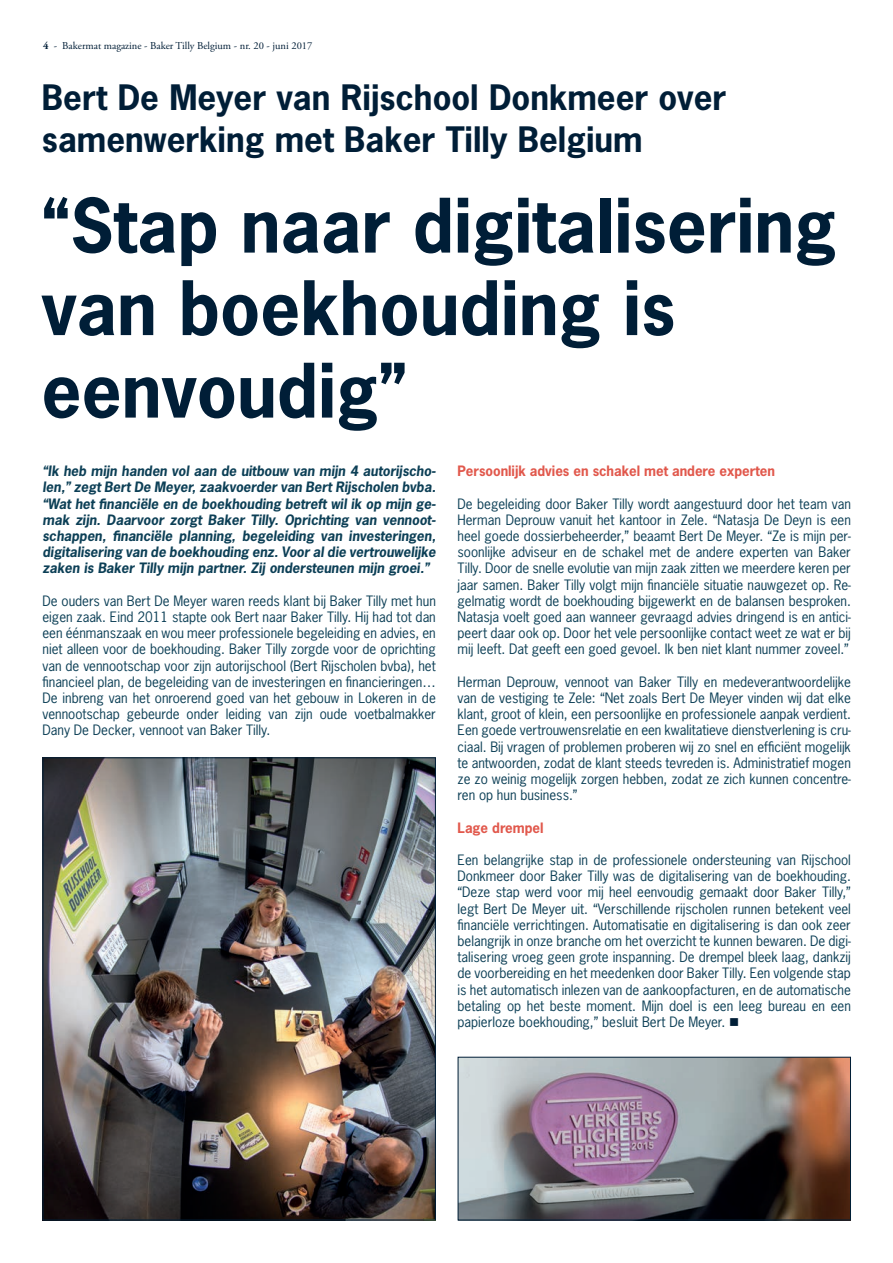
<style>
.page{position:relative;width:893px;height:1263px;background:#fff}
.page>*{position:absolute;margin:0;border:0;box-sizing:border-box;transform-origin:0 0}
.t1{font:700 70.5px/82.5px "News Gothic Std";color:#001e37}
.t2{font:700 33px/42px "News Gothic Std";color:#001e37}
.t3{font:13.5px/16.2px "News Gothic Std";letter-spacing:-.005em;color:#0c3f56;text-align:justify}
.t4{font:italic 700 13.5px/16.2px "News Gothic Std";letter-spacing:-.005em;color:#0c3f56;text-align:justify}
.t5{font:700 13.5px "News Gothic Std";letter-spacing:-.005em;color:#e1584c}
.t6{font:10.5px "Adobe Garamond Pro";color:#001e37}
.s1{font-weight:700}
.s2{color:#001e37}
</style>
<div class="page">
<img style="left:45px;top:759px;width:389px;height:459px">
<img style="left:460px;top:1059px;width:389px;height:159px">
<div style="left:458px;top:1057px;width:393px;height:163px;border:1px solid #001e37"></div>
<p class="t6" style="left:43px;top:39px;width:271px"><span class="s1">4</span> - Bakermat magazine - Baker Tilly Belgium - nr. 20 - juni 2017</p>
<h2 class="t2" style="left:42px;top:76px;width:686px">Bert De Meyer van Rijschool Donkmeer over samenwerking met Baker Tilly Belgium</h2>
<h1 class="t1" style="left:41px;top:183px;width:797px">“Stap naar digitalisering van boekhouding is eenvoudig”</h1>
<p class="t4" style="left:43px;top:463px;width:395px">“Ik heb mijn handen vol aan de uitbouw van mijn 4 autorijscho&shy;len,” zegt Bert De Meyer, zaakvoerder van Bert Rijscholen bvba. “Wat het financiële en de boekhouding betreft wil ik op mijn ge&shy;mak zijn. Daarvoor zorgt Baker Tilly. Oprichting van vennoot&shy;schappen, financiële planning, begeleiding van investeringen, digitalisering van de boekhouding enz. Voor al die vertrouwelijke zaken is Baker Tilly mijn partner. Zij ondersteunen mijn groei.”</p>
<p class="t3" style="left:43px;top:592px;width:395px">De ouders van Bert De Meyer waren reeds klant bij Baker Tilly met hun eigen zaak. Eind 2011 stapte ook Bert naar Baker Tilly. Hij had tot dan een éénmanszaak en wou meer professionele begeleiding en advies, en niet alleen voor de boekhouding. Baker Tilly zorgde voor de oprichting van de vennootschap voor zijn autorijschool (Bert Rijscholen bvba), het financieel plan, de begeleiding van de investeringen en financieringen… De inbreng van het onroerend goed van het gebouw in Lokeren in de vennootschap gebeurde onder leiding van zijn oude voetbalmakker Dany De Decker, vennoot van Baker Tilly.</p>
<p class="t5" style="left:458px;top:462px;width:319px">Persoonlijk advies en schakel met andere experten</p>
<p class="t3" style="left:458px;top:495px;width:395px">De begeleiding door Baker Tilly wordt aangestuurd door het team van Herman Deprouw vanuit het kantoor in Zele. “Natasja De Deyn is een heel goede dossierbeheerder,” beaamt Bert De Meyer. “Ze is mijn per&shy;soonlijke adviseur en de schakel met de andere experten van Baker Tilly. Door de snelle evolutie van mijn zaak zitten we meerdere keren per jaar samen. Baker Tilly volgt mijn financiële situatie nauwgezet op. Re&shy;gelmatig wordt de boekhouding bijgewerkt en de balansen besproken.<br>Natasja voelt goed aan wanneer gevraagd advies dringend is en antici&shy;peert daar ook op. Door het vele persoonlijke contact weet ze wat er bij mij leeft. Dat geeft een goed gevoel. Ik ben niet klant nummer zoveel.”</p>
<p class="t3" style="left:458px;top:673px;width:395px">Herman Deprouw, vennoot van Baker Tilly en medeverantwoordelijke van de vestiging te Zele: “Net zoals Bert De Meyer vinden wij dat elke klant, groot of klein, een persoonlijke en professionele aanpak verdient.<br>Een goede vertrouwensrelatie en een kwalitatieve dienstverlening is cru&shy;ciaal. Bij vragen of problemen proberen wij zo snel en efficiënt mogelijk te antwoorden, zodat de klant steeds tevreden is. Administratief mogen ze zo weinig mogelijk zorgen hebben, zodat ze zich kunnen concentre&shy;ren op hun business.”</p>
<p class="t5" style="left:458px;top:818px;width:87px">Lage drempel</p>
<p class="t3" style="left:458px;top:852px;width:395px">Een belangrijke stap in de professionele ondersteuning van Rijschool Donkmeer door Baker Tilly was de digitalisering van de boekhouding. “Deze stap werd voor mij heel eenvoudig gemaakt door Baker Tilly,” legt Bert De Meyer uit. “Verschillende rijscholen runnen betekent veel financiële verrichtingen. Automatisatie en digitalisering is dan ook zeer belangrijk in onze branche om het overzicht te kunnen bewaren. De digi&shy;talisering vroeg geen grote inspanning. De drempel bleek laag, dankzij de voorbereiding en het meedenken door Baker Tilly. Een volgende stap is het automatisch inlezen van de aankoopfacturen, en de automatische betaling op het beste moment. Mijn doel is een leeg bureau en een papierloze boekhouding,” besluit Bert De Meyer. <span class="s2">■</span></p>
</div>
